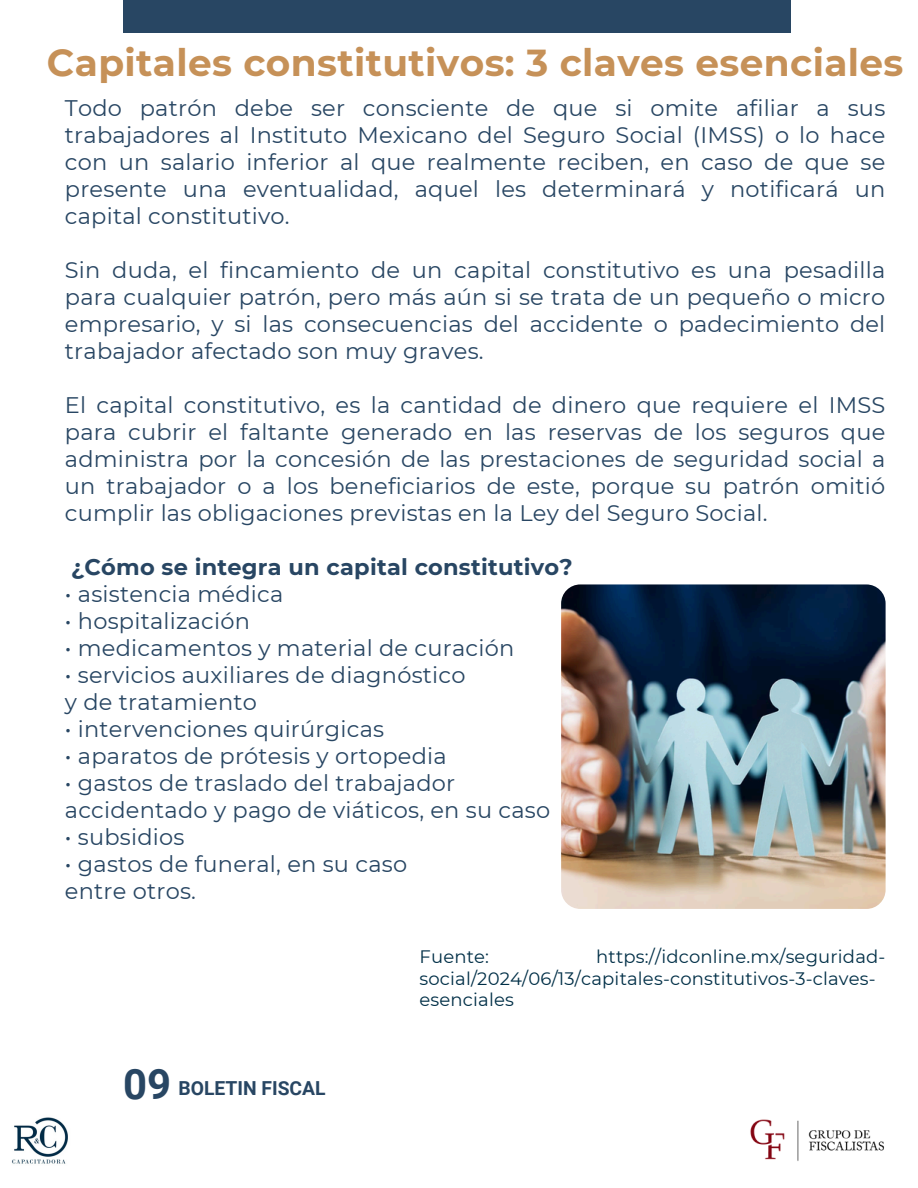
<style>
.page{position:relative;width:918px;height:1188px;background:#fff}
.page>*{position:absolute;margin:0;border:0;box-sizing:border-box;transform-origin:0 0}
.t1{font:700 41.85px "Roboto";color:#284663}
.t2{font:700 37.5px "Montserrat";letter-spacing:.01em;color:#c69158}
.t3{font:22.5px/27px "Montserrat";letter-spacing:.01em;color:#284663;text-align:justify}
.t4{font:700 22.5px "Montserrat";letter-spacing:.01em;color:#284663}
.t5{font:700 19.35px "Roboto";color:#284663}
.t6{font:18px/21.3px "Montserrat";letter-spacing:.01em;color:#002f47}
</style>
<div class="page">
<div style="left:123px;top:0;width:668px;height:33px;background:#284663"></div>
<img style="left:561px;top:584px;width:325px;height:325px;border-radius:19px">
<img style="left:12px;top:1117px;width:56px;height:47px">
<img style="left:750px;top:1119px;width:134px;height:42px">
<p class="t2" style="left:47px;top:40px;width:858px">Capitales constitutivos: 3 claves esenciales</p>
<h1 class="t3" style="left:65px;top:95px;width:822px">Todo patrón debe ser consciente de que si omite afiliar a sus trabajadores al Instituto Mexicano del Seguro Social (IMSS) o lo hace con un salario inferior al que realmente reciben, en caso de que se presente una eventualidad, aquel les determinará y notificará un capital constitutivo.</h1>
<h2 class="t3" style="left:65px;top:257px;width:822px">Sin duda, el fincamiento de un capital constitutivo es una pesadilla para cualquier patrón, pero más aún si se trata de un pequeño o micro empresario, y si las consecuencias del accidente o padecimiento del trabajador afectado son muy graves.</h2>
<h2 class="t3" style="left:65px;top:392px;width:822px">El capital constitutivo, es la cantidad de dinero que requiere el IMSS para cubrir el faltante generado en las reservas de los seguros que administra por la concesión de las prestaciones de seguridad social a un trabajador o a los beneficiarios de este, porque su patrón omitió cumplir las obligaciones previstas en la Ley del Seguro Social.</h2>
<h2 class="t4" style="left:71px;top:554px;width:503px">¿Cómo se integra un capital constitutivo?</h2>
<h2 class="t3" style="left:65px;top:581px;width:220px">• asistencia médica</h2>
<h2 class="t3" style="left:65px;top:608px;width:187px">• hospitalización</h2>
<h2 class="t3" style="left:65px;top:635px;width:451px">• medicamentos y material de curación</h2>
<h2 class="t3" style="left:65px;top:662px;width:402px">• servicios auxiliares de diagnóstico y de tratamiento</h2>
<h2 class="t3" style="left:65px;top:716px;width:321px">• intervenciones quirúrgicas</h2>
<h2 class="t3" style="left:65px;top:743px;width:383px">• aparatos de prótesis y ortopedia</h2>
<h2 class="t3" style="left:65px;top:770px;width:487px">• gastos de traslado del trabajador accidentado y pago de viáticos, en su caso</h2>
<h2 class="t3" style="left:65px;top:824px;width:121px">• subsidios</h2>
<h2 class="t3" style="left:65px;top:851px;width:344px">• gastos de funeral, en su caso entre otros.</h2>
<p class="t1" style="left:123px;top:1061px;width:50px">09</p>
<p class="t5" style="left:179px;top:1077px;width:149px">BOLETIN FISCAL</p>
<h3 class="t6" style="left:419px;top:946px;width:467px;text-indent:177px">https://idconline.mx/seguridad&shy;social/2024/06/13/capitales-constitutivos-3-claves&shy;esenciales</h3>
<h3 class="t6" style="left:419px;top:946px;width:71px">Fuente:</h3>
</div>
